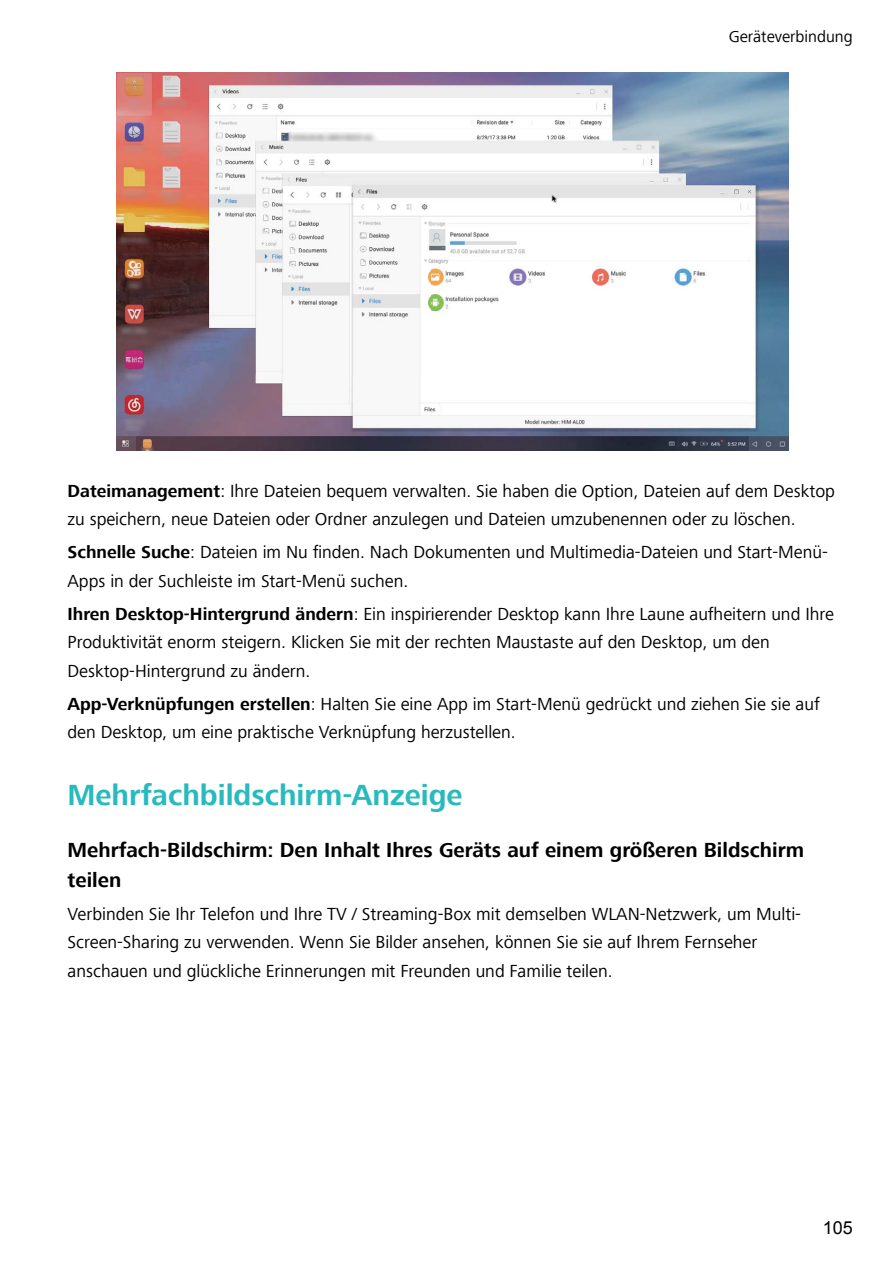
<style>
.page{position:relative;width:893px;height:1263px;background:#fff}
.page>*{position:absolute;margin:0;border:0;box-sizing:border-box;transform-origin:0 0}
.t1{font:700 30px "Frutiger Next Com";color:#28babd}
.t2{font:700 21px/30px "Frutiger Next Com";color:#000}
.t3{font:18px/28.5px "Frutiger Next Com";color:#000}
.t4{font:18px "Arial";color:#000}
.t5{font:16.5px "Frutiger Next Com";color:#000}
.s1{font-weight:700}
</style>
<div class="page">
<img style="left:116px;top:72px;width:673px;height:379px">
<p class="t5" style="left:729px;top:27px;width:125px">Geräteverbindung</p>
<p class="t3" style="left:68px;top:476px;width:769px"><span class="s1">Dateimanagement</span>: Ihre Dateien bequem verwalten. Sie haben die Option, Dateien auf dem Desktop zu speichern, neue Dateien oder Ordner anzulegen und Dateien umzubenennen oder zu löschen.</p>
<p class="t3" style="left:68px;top:538px;width:762px"><span class="s1">Schnelle Suche</span>: Dateien im Nu finden. Nach Dokumenten und Multimedia-Dateien und Start-Menü-<br>Apps in der Suchleiste im Start-Menü suchen.</p>
<p class="t3" style="left:68px;top:599px;width:768px"><span class="s1">Ihren Desktop-Hintergrund ändern</span>: Ein inspirierender Desktop kann Ihre Laune aufheitern und Ihre<br>Produktivität enorm steigern. Klicken Sie mit der rechten Maustaste auf den Desktop, um den<br>Desktop-Hintergrund zu ändern.</p>
<p class="t3" style="left:68px;top:689px;width:754px"><span class="s1">App-Verknüpfungen erstellen</span>: Halten Sie eine App im Start-Menü gedrückt und ziehen Sie sie auf den Desktop, um eine praktische Verknüpfung herzustellen.</p>
<h1 class="t1" style="left:68px;top:778px;width:397px">Mehrfachbildschirm-Anzeige</h1>
<p class="t2" style="left:68px;top:835px;width:738px">Mehrfach-Bildschirm: Den Inhalt Ihres Geräts auf einem größeren Bildschirm teilen</p>
<p class="t3" style="left:68px;top:899px;width:735px">Verbinden Sie Ihr Telefon und Ihre TV / Streaming-Box mit demselben WLAN-Netzwerk, um Multi-<br>Screen-Sharing zu verwenden. Wenn Sie Bilder ansehen, können Sie sie auf Ihrem Fernseher anschauen und glückliche Erinnerungen mit Freunden und Familie teilen.</p>
<p class="t4" style="left:823px;top:1218px;width:32px">105</p>
</div>
